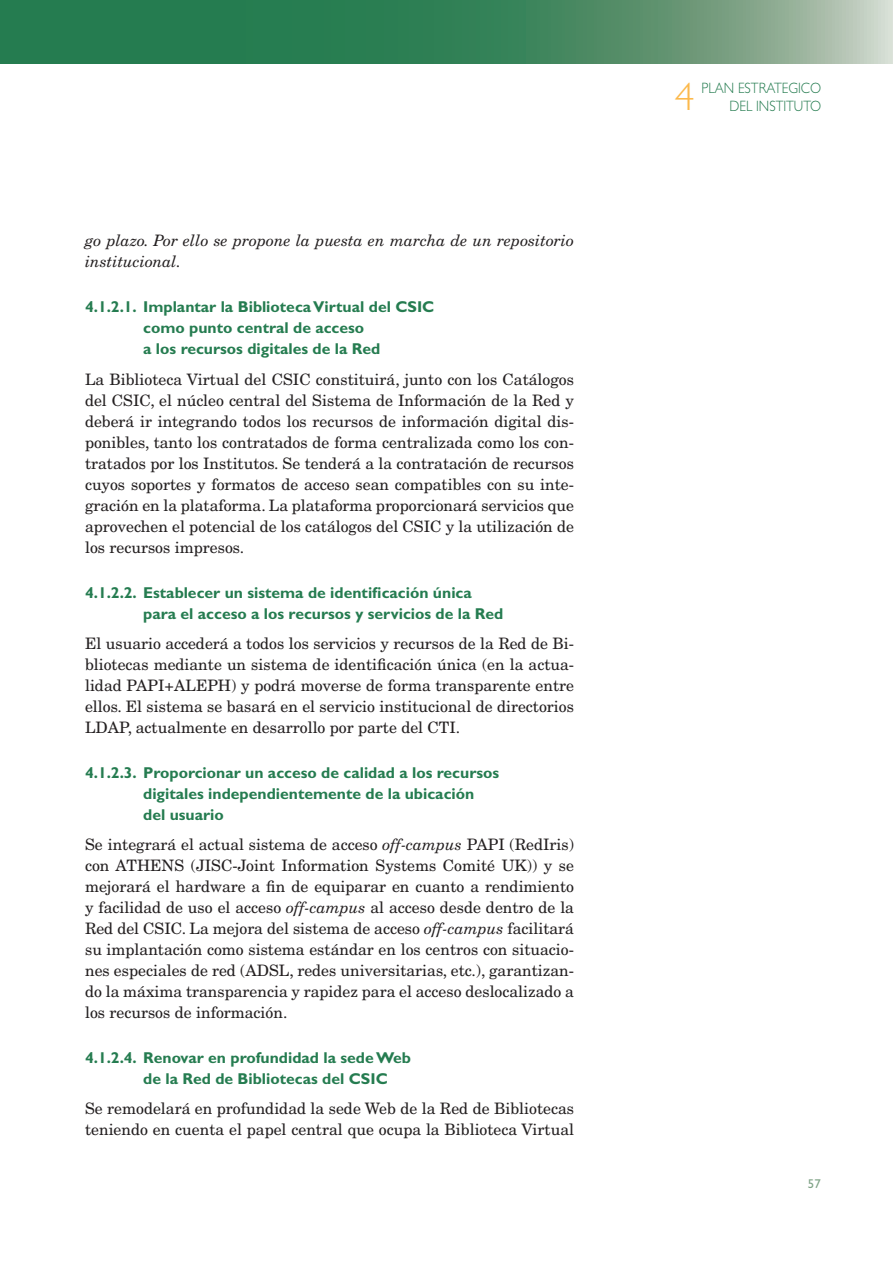
<style>
.page{position:relative;width:893px;height:1263px;background:#fff}
.page>*{position:absolute;margin:0;border:0;box-sizing:border-box;transform-origin:0 0}
.t1{font:300 39.45px "Gill Sans";color:#fcb94b}
.t2{font:15.75px/21px "New Century Schlbk";color:#231f20;text-align:justify}
.t3{font:700 15.75px/21px "Gill Sans";color:#257c50}
.t4{font:italic 15.75px/21px "New Century Schlbk";color:#231f20}
.t5{font:300 15px "Gill Sans";color:#257c50;scale:.9 1}
.t6{font:12.75px "Gill Sans";color:#80a387}
.s1{font-style:italic}
</style>
<div class="page">
<svg style="left:0;top:0;width:893px;height:64px"></svg>
<p class="t4" style="left:85px;top:230px;width:490px">go plazo. Por ello se propone la puesta en marcha de un repositorio institucional.</p>
<p class="t3" style="left:143px;top:297px;width:293px;text-indent:-58px">4.1.2.1. Implantar la Biblioteca Virtual del CSIC como punto central de acceso<br>a los recursos digitales de la Red</p>
<p class="t2" style="left:85px;top:368px;width:490px">La Biblioteca Virtual del CSIC constituirá, junto con los Catálogos del CSIC, el núcleo central del Sistema de Información de la Red y deberá ir integrando todos los recursos de información digital dis&shy;ponibles, tanto los contratados de forma centralizada como los con&shy;tratados por los Institutos. Se tenderá a la contratación de recursos cuyos soportes y formatos de acceso sean compatibles con su inte&shy;gración en la plataforma. La plataforma proporcionará servicios que aprovechen el potencial de los catálogos del CSIC y la utilización de los recursos impresos.</p>
<p class="t3" style="left:143px;top:582px;width:362px;text-indent:-58px">4.1.2.2. Establecer un sistema de identificación única para el acceso a los recursos y servicios de la Red</p>
<p class="t2" style="left:85px;top:633px;width:490px">El usuario accederá a todos los servicios y recursos de la Red de Bi&shy;bliotecas mediante un sistema de identificación única (en la actua&shy;lidad PAPI+ALEPH) y podrá moverse de forma transparente entre ellos. El sistema se basará en el servicio institucional de directorios LDAP, actualmente en desarrollo por parte del CTI.</p>
<p class="t3" style="left:143px;top:762px;width:357px;text-indent:-58px">4.1.2.3. Proporcionar un acceso de calidad a los recursos digitales independientemente de la ubicación del usuario</p>
<p class="t2" style="left:85px;top:834px;width:491px">Se integrará el actual sistema de acceso <span class="s1">off-campus</span> PAPI (RedIris) con ATHENS (JISC-Joint Information Systems Comité UK)) y se mejorará el hardware a fin de equiparar en cuanto a rendimiento y facilidad de uso el acceso <span class="s1">off-campus</span> al acceso desde dentro de la Red del CSIC. La mejora del sistema de acceso <span class="s1">off-campus</span> facilitará su implantación como sistema estándar en los centros con situacio&shy;nes especiales de red (ADSL, redes universitarias, etc.), garantizan&shy;do la máxima transparencia y rapidez para el acceso deslocalizado a los recursos de información.</p>
<p class="t3" style="left:143px;top:1047px;width:269px;text-indent:-58px">4.1.2.4. Renovar en profundidad la sede Web de la Red de Bibliotecas del CSIC</p>
<p class="t2" style="left:85px;top:1098px;width:490px">Se remodelará en profundidad la sede Web de la Red de Bibliotecas teniendo en cuenta el papel central que ocupa la Biblioteca Virtual</p>
<h1 class="t1" style="left:675px;top:75px;width:21px">4</h1>
<p class="t5" style="left:702px;top:80px;width:134px">PLAN ESTRATEGICO</p>
<p class="t5" style="left:729px;top:98px;width:103px">DEL INSTITUTO</p>
<p class="t6" style="left:808px;top:1176px;width:14px">57</p>
</div>
